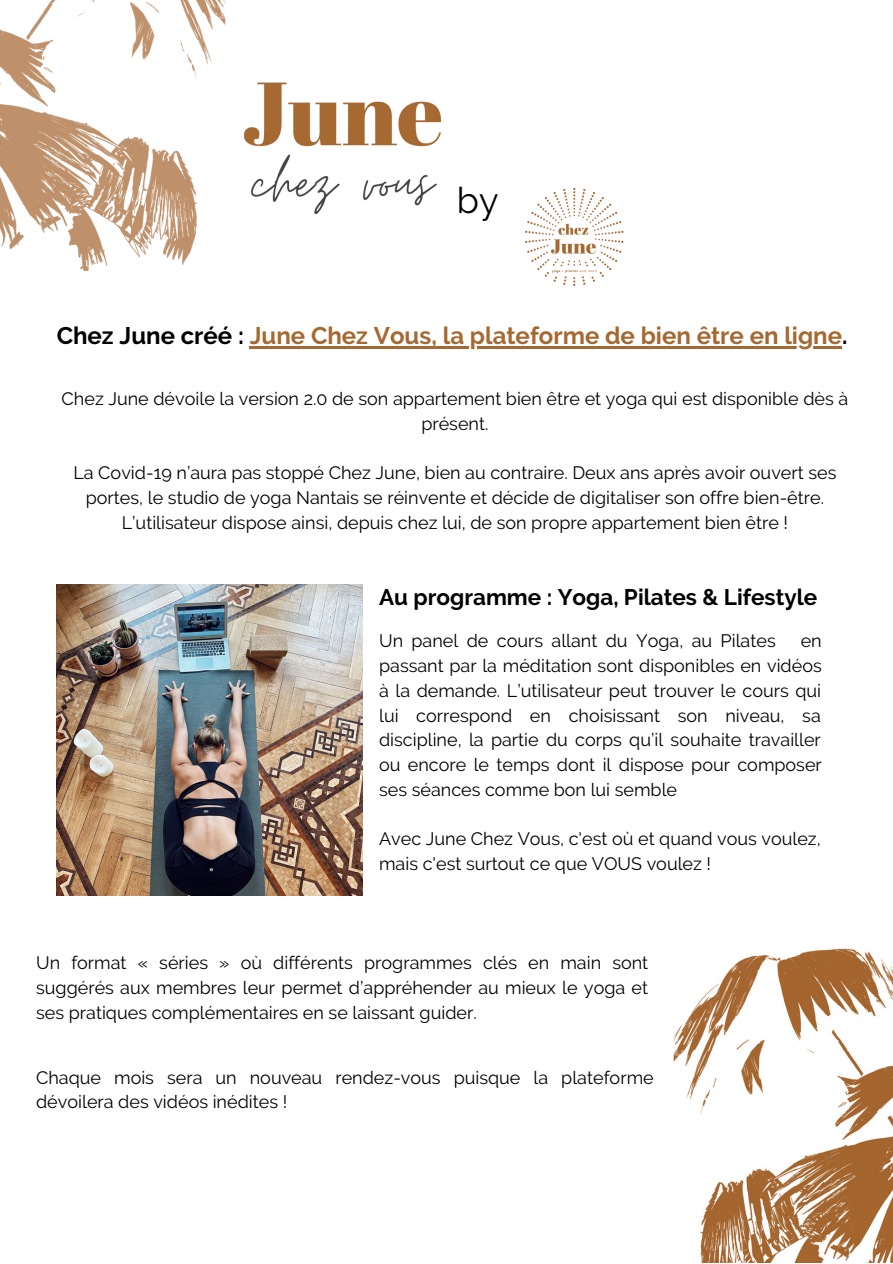
<style>
.page{position:relative;width:893px;height:1264px;background:#fff}
.page>*{position:absolute;margin:0;border:0;box-sizing:border-box;transform-origin:0 0}
.t1{font:36px "Raleway";color:#000}
.t2{font:700 24px "Raleway";color:#a56931}
.t3{font:700 22.5px "Raleway";color:#000}
.t4{font:18px/24.8px "Raleway";color:#000;text-align:center}
.s1{color:#000}
</style>
<div class="page">
<img style="left:673px;top:948px;width:219px;height:314px">
<img style="left:525px;top:187px;width:99px;height:99px">
<img style="left:0;top:0;width:226px;height:271px">
<img style="left:57px;top:585px;width:305px;height:310px">
<hr style="left:250px;top:347px;width:592px;height:2px;background:#a56931">
<img style="left:243px;top:82px;width:199px;height:133px">
<h1 class="t1" style="left:457px;top:180px;width:43px">by</h1>
<h2 class="t2" style="left:57px;top:322px;width:792px"><span class="s1">Chez June créé :</span> June Chez Vous, la plateforme de bien être en ligne<span class="s1">.</span></h2>
<p class="t4" style="left:62px;top:386px;width:788px">Chez June dévoile la version 2.0 de son appartement bien être et yoga qui est disponible dès à présent.</p>
<p class="t4" style="left:73px;top:460px;width:764px">La Covid-19 n’aura pas stoppé Chez June, bien au contraire. Deux ans après avoir ouvert ses portes, le studio de yoga Nantais se réinvente et décide de digitaliser son offre bien-être.<br>L’utilisateur dispose ainsi, depuis chez lui, de son propre appartement bien être !</p>
<p class="t3" style="left:379px;top:584px;width:439px">Au programme : Yoga, Pilates &amp; Lifestyle</p>
<p class="t4" style="left:379px;top:628px;width:398px">Un panel de cours allant du Yoga, au Pilates</p>
<p class="t4" style="left:379px;top:628px;width:444px;text-align:justify;text-indent:421px">en passant par la méditation sont disponibles en vidéos à la demande. L’utilisateur peut trouver le cours qui lui correspond en choisissant son niveau, sa discipline, la partie du corps qu’il souhaite travailler ou encore le temps dont il dispose pour composer ses séances comme bon lui semble</p>
<p class="t4" style="left:379px;top:826px;width:443px;text-align:left">Avec June Chez Vous, c'est où et quand vous voulez, mais c'est surtout ce que VOUS voulez !</p>
<p class="t4" style="left:36px;top:950px;width:613px;text-align:justify">Un format « séries » où différents programmes clés en main sont suggérés aux membres leur permet d’appréhender au mieux le yoga et ses pratiques complémentaires en se laissant guider.</p>
<p class="t4" style="left:36px;top:1064px;width:619px;text-align:left">Chaque mois sera un nouveau rendez-vous puisque la plateforme dévoilera des vidéos inédites !</p>
</div>
